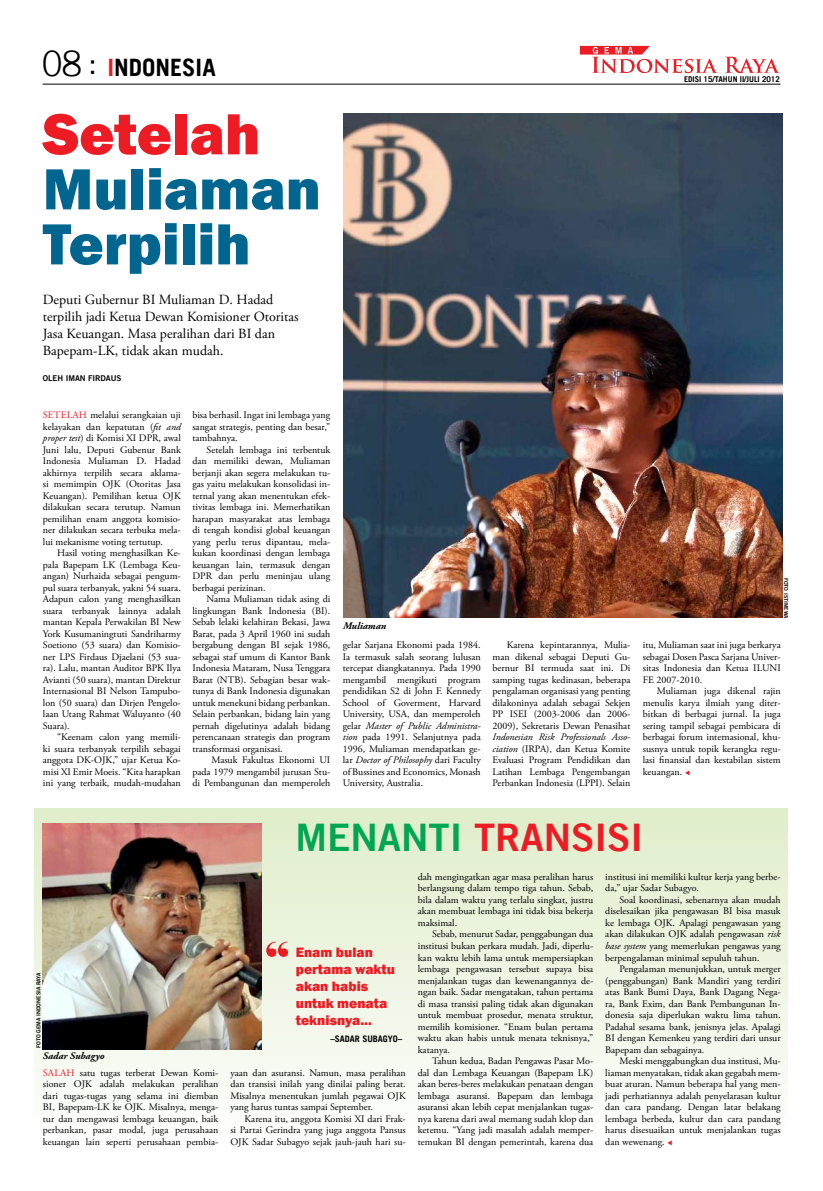
<style>
.page{position:relative;width:823px;height:1191px;background:#fff}
.page>*{position:absolute;margin:0;border:0;box-sizing:border-box;transform-origin:0 0}
.t1{font:800 60px/55px "Franklin Gothic";color:#00668f}
.t2{font:800 60px "Franklin Gothic";color:#ed1c24}
.t3{font:38px "Trade Gothic LT Bold Two";color:#ed1c24}
.t4{font:700 24px "Trade Gothic LT";color:#000}
.t5{font:14px/17px "Adobe Garamond Pro";color:#000}
.t6{font:800 14px/17px "Franklin Gothic";color:#ed1c24}
.t7{font:10px/11.5px "Adobe Garamond Pro";color:#000;text-align:justify}
.t8{font:italic 700 10px "Adobe Garamond Pro";color:#000}
.t9{font:700 9px "Trade Gothic LT";color:#000}
.t10{font:700 8px "Trade Gothic LT";color:#000}
.t11{font:8px "Trade Gothic LT Bold Two";color:#000}
.t12{font:5.5px "Trade Gothic LT Bold Two";color:#000}
.s1{font-weight:300;font-size:35px}
.s2{color:#ed1c24}
.s3{font-style:italic}
.s4{color:#00a651}
</style>
<div class="page">
<hr style="left:43px;top:84px;width:737px;height:1px;background:#000">
<svg style="left:579px;top:46px;width:200px;height:27px"></svg>
<div style="left:34px;top:809px;width:753px;height:324px;background:linear-gradient(to bottom,#dfecc9,#fcfdfc)"></div>
<img style="left:343px;top:114px;width:438px;height:503px">
<img style="left:43px;top:824px;width:218px;height:225px">
<svg style="left:266px;top:941px;width:22px;height:16px"></svg>
<h3 class="t4" style="left:43px;top:52px;width:174px"><span class="s1">08 :</span> <span class="s2">I</span>NDONESIA</h3>
<p class="t10" style="left:683px;top:74px;width:97px">EDISI 15/TAHUN II/JULI 2012</p>
<h1 class="t2" style="left:43px;top:95px;width:219px">Setelah</h1>
<h1 class="t1" style="left:43px;top:162px;width:279px">Muliaman<br>Terpilih</h1>
<h3 class="t5" style="left:43px;top:292px;width:257px">Deputi Gubernur BI Muliaman D. Hadad terpilih jadi Ketua Dewan Komisioner Otoritas Jasa Keuangan. Masa peralihan dari BI dan Bapepam-LK, tidak akan mudah.</h3>
<p class="t11" style="left:43px;top:373px;width:79px">OLEH I MAN FIRDAUS</p>
<p class="t7" style="left:43px;top:410px;width:139px"><span class="s2">Setelah</span> melalui serangkaian uji kelayakan dan kepatutan (<span class="s3">fit and proper test</span>) di Komisi XI DPR, awal Juni lalu, Deputi Gubenur Bank Indonesia Muliaman D. Hadad akhirnya terpilih secara aklama&shy;si memimpin OJK (Otoritas Jasa Keuangan). Pemilihan ketua OJK dilakukan secara terutup. Namun pemilihan enam anggota komisio&shy;ner dilakukan secara terbuka mela&shy;lui mekanisme voting tertutup.</p>
<p class="t7" style="left:43px;top:548px;width:139px;text-indent:14px">Hasil voting menghasilkan Ke&shy;pala Bapepam LK (Lembaga Keu&shy;angan) Nurhaida sebagai pengum&shy;pul suara terbanyak, yakni 54 suara.<br>Adapun calon yang menghasilkan suara terbanyak lainnya adalah mantan Kepala Perwakilan BI New York Kusumaningtuti Sandriharmy Soetiono (53 suara) dan Komisio&shy;ner LPS Firdaus Djaelani (53 sua&shy;ra). Lalu, mantan Auditor BPK Ilya Avianti (50 suara), mantan Direktur Internasional BI Nelson Tampubo&shy;lon (50 suara) dan Dirjen Pengelo&shy;laan Utang Rahmat Waluyanto (40<br>Suara).</p>
<p class="t7" style="left:43px;top:732px;width:139px;text-indent:14px">“Keenam calon yang memili&shy;ki suara terbanyak terpilih sebagai anggota DK-OJK,” ujar Ketua Ko&shy;misi XI Emir Moeis. “Kita harapkan ini yang terbaik, mudah-mudahan</p>
<p class="t7" style="left:192px;top:410px;width:139px">bisa berhasil. Ingat ini lembaga yang sangat strategis, penting dan besar,” tambahnya.</p>
<p class="t7" style="left:192px;top:444px;width:139px;text-indent:14px">Setelah lembaga ini terbentuk dan memiliki dewan, Muliaman berjanji akan segera melakukan tu&shy;gas yaitu melakukan konsolidasi in&shy;ternal yang akan menentukan efek&shy;tivitas lembaga ini. Memerhatikan harapan masyarakat atas lembaga di tengah kondisi global keuangan yang perlu terus dipantau, mela&shy;kukan koordinasi dengan lembaga keuangan lain, termasuk dengan DPR dan perlu meninjau ulang berbagai perizinan.</p>
<p class="t7" style="left:192px;top:594px;width:139px;text-indent:14px">Nama Muliaman tidak asing di lingkungan Bank Indonesia (BI).<br>Sebab lelaki kelahiran Bekasi, Jawa Barat, pada 3 April 1960 ini sudah bergabung dengan BI sejak 1986, sebagai staf umum di Kantor Bank Indonesia Mataram, Nusa Tenggara Barat (NTB). Sebagian besar wak&shy;tunya di Bank Indonesia digunakan untuk menekuni bidang perbankan.<br>Selain perbankan, bidang lain yang pernah digelutinya adalah bidang perencanaan strategis dan program transformasi organisasi.</p>
<p class="t7" style="left:192px;top:755px;width:139px;text-indent:19px">Masuk Fakultas Ekonomi UI pada 1979 mengambil jurusan Stu&shy;di Pembangunan dan memperoleh</p>
<p class="t8" style="left:343px;top:620px;width:45px">Muliaman</p>
<p class="t12" style="left:789px;top:577px;width:42px;rotate:90deg">FOTO ISTIMEWA</p>
<p class="t7" style="left:342px;top:640px;width:139px">gelar Sarjana Ekonomi pada 1984.<br>Ia termasuk salah seorang lulusan tercepat diangkatannya. Pada 1990 mengambil mengikuti program pendidikan S2 di John F. Kennedy School of Goverment, Harvard University, USA, dan memperoleh gelar <span class="s3">Master of Public Administra&shy;tion</span> pada 1991. Selanjutnya pada 1996, Muliaman mendapatkan ge&shy;lar <span class="s3">Doctor of Philosophy</span> dari Faculty of Bussines and Economics, Monash University, Australia.</p>
<p class="t7" style="left:642px;top:640px;width:139px">itu, Muliaman saat ini juga berkarya sebagai Dosen Pasca Sarjana Univer&shy;sitas Indonesia dan Ketua ILUNI FE 2007-2010.</p>
<p class="t7" style="left:492px;top:640px;width:139px;text-indent:14px">Karena kepintarannya, Mulia&shy;man dikenal sebagai Deputi Gu&shy;bernur BI termuda saat ini. Di samping tugas kedinasan, beberapa pengalaman organisasi yang penting dilakoninya adalah sebagai Sekjen PP ISEI (2003-2006 dan 2006- 2009), Sekretaris Dewan Penasihat</p>
<p class="t7" style="left:492px;top:732px;width:139px"><span class="s3">Indonesian Risk Professionals Asso&shy;ciation</span> (IRPA), dan Ketua Komite Evaluasi Program Pendidikan dan Latihan Lembaga Pengembangan Perbankan Indonesia (LPPI). Selain</p>
<p class="t7" style="left:642px;top:686px;width:139px;text-indent:14px">Muliaman juga dikenal rajin menulis karya ilmiah yang diter&shy;bitkan di berbagai jurnal. Ia juga sering tampil sebagai pembicara di berbagai forum internasional, khu&shy;susnya untuk topik kerangka regu&shy;lasi finansial dan kestabilan sistem keuangan. <span class="s2">▼</span></p>
<h2 class="t3" style="left:295px;top:814px;width:349px"><span class="s4">M ENANTI</span> TRANS IS I</h2>
<p class="t12" style="left:35px;top:1047px;width:77px;rotate:-90deg">FOTO GEMA I NDONES IA RAYA</p>
<p class="t8" style="left:43px;top:1050px;width:63px">Sadar Subagyo</p>
<h3 class="t6" style="left:296px;top:943px;width:101px">Enam bulan pertama waktu akan habis untuk menata teknisnya...</h3>
<p class="t9" style="left:330px;top:1033px;width:74px">–SADAR SUBAGYO–</p>
<p class="t7" style="left:43px;top:1067px;width:177px"><span class="s2">Salah</span> satu tugas terberat Dewan Komi&shy;sioner OJK adalah melakukan peralihan dari tugas-tugas yang selama ini diemban BI, Bapepam-LK ke OJK. Misalnya, menga&shy;tur dan mengawasi lembaga keuangan, baik perbankan, pasar modal, juga perusahaan keuangan lain seperti perusahaan pembia-</p>
<p class="t7" style="left:230px;top:1067px;width:177px">yaan dan asuransi. Namun, masa peralihan dan transisi inilah yang dinilai paling berat.<br>Misalnya menentukan jumlah pegawai OJK yang harus tuntas sampai September.</p>
<p class="t7" style="left:230px;top:1113px;width:177px;text-indent:14px">Karena itu, anggota Komisi XI dari Frak&shy;si Partai Gerindra yang juga anggota Pansus OJK Sadar Subagyo sejak jauh-jauh hari su-</p>
<p class="t7" style="left:417px;top:871px;width:177px">dah mengingatkan agar masa peralihan harus berlangsung dalam tempo tiga tahun. Sebab, bila dalam waktu yang terlalu singkat, justru akan membuat lembaga ini tidak bisa bekerja maksimal.</p>
<p class="t7" style="left:417px;top:929px;width:177px;text-indent:14px">Sebab, menurut Sadar, penggabungan dua institusi bukan perkara mudah. Jadi, diperlu&shy;kan waktu lebih lama untuk mempersiapkan lembaga pengawasan tersebut supaya bisa menjalankan tugas dan kewenangannya de&shy;ngan baik. Sadar mengatakan, tahun pertama di masa transisi paling tidak akan digunakan untuk membuat prosedur, menata struktur, memilih komisioner. “Enam bulan pertama waktu akan habis untuk menata teknisnya,” katanya.</p>
<p class="t7" style="left:417px;top:1055px;width:177px;text-indent:14px">Tahun kedua, Badan Pengawas Pasar Mo&shy;dal dan Lembaga Keuangan (Bapepam LK) akan beres-beres melakukan penataan dengan lembaga asuransi. Bapepam dan lembaga asuransi akan lebih cepat menjalankan tugas&shy;nya karena dari awal memang sudah klop dan ketemu. “Yang jadi masalah adalah memper&shy;temukan BI dengan pemerintah, karena dua</p>
<p class="t7" style="left:605px;top:871px;width:177px">institusi ini memiliki kultur kerja yang berbe&shy;da,” ujar Sadar Subagyo.</p>
<p class="t7" style="left:605px;top:894px;width:177px;text-indent:14px">Soal koordinasi, sebenarnya akan mudah diselesaikan jika pengawasan BI bisa masuk ke lembaga OJK. Apalagi pengawasan yang akan dilakukan OJK adalah pengawasan <span class="s3">risk base system</span> yang memerlukan pengawas yang berpengalaman minimal sepuluh tahun.</p>
<p class="t7" style="left:605px;top:963px;width:177px;text-indent:14px">Pengalaman menunjukkan, untuk merger (penggabungan) Bank Mandiri yang terdiri atas Bank Bumi Daya, Bank Dagang Nega&shy;ra, Bank Exim, dan Bank Pembangunan In&shy;donesia saja diperlukan waktu lima tahun.<br>Padahal sesama bank, jenisnya jelas. Apalagi BI dengan Kemenkeu yang terdiri dari unsur Bapepam dan sebagainya.</p>
<p class="t7" style="left:605px;top:1055px;width:177px;text-indent:14px">Meski menggabungkan dua institusi, Mu&shy;liaman menyatakan, tidak akan gegabah mem&shy;buat aturan. Namun beberapa hal yang men&shy;jadi perhatiannya adalah penyelarasan kultur dan cara pandang. Dengan latar belakang lembaga berbeda, kultur dan cara pandang harus disesuaikan untuk menjalankan tugas dan wewenang. <span class="s2">▼</span></p>
</div>
